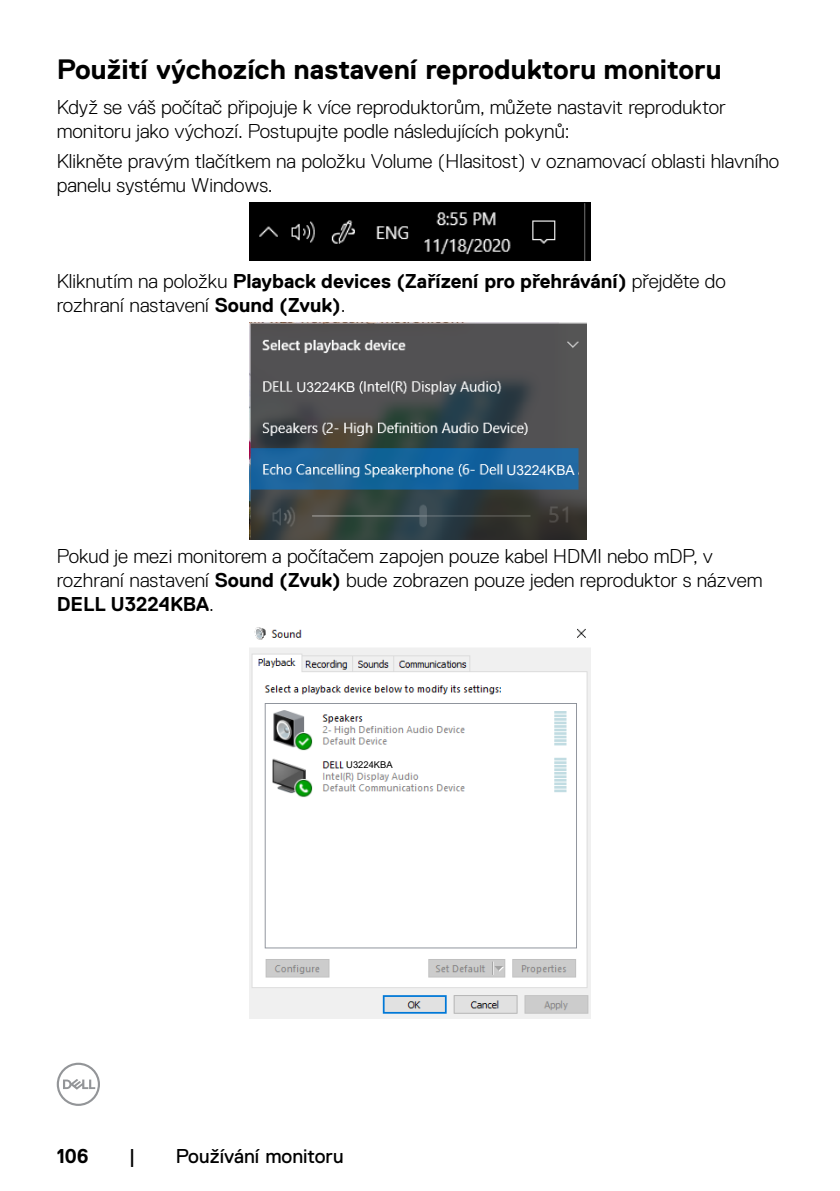
<style>
.page{position:relative;width:840px;height:1191px;background:#fff}
.page>*{position:absolute;margin:0;border:0;box-sizing:border-box;transform-origin:0 0}
.t1{font:700 28px "Dell Replica";color:#000}
.t2{font:300 20px/24px "Dell Replica";color:#000}
.t3{font:700 20px/24px "Dell Replica";color:#000}
.t4{font:20px "Dell Replica";color:#000}
.t5{font:13.8px "Arial";color:#fff}
.t6{font:9.4px "Arial";color:#000}
.s1{font-weight:300}
.s2{font-weight:700}
</style>
<div class="page">
<svg style="left:57px;top:1062px;width:43px;height:44px"></svg>
<img style="left:249px;top:202px;width:341px;height:58px">
<img style="left:249px;top:322px;width:337px;height:217px">
<div style="left:507px;top:463px;width:71px;height:12px;background:#2168a2"></div>
<div style="left:295px;top:380px;width:61px;height:13px;background:#525153"></div>
<img style="left:249px;top:627px;width:341px;height:391px">
<div style="left:347px;top:761px;width:40px;height:9px;background:#fff"></div>
<h1 class="t1" style="left:57px;top:53px;width:666px">Použití výchozích nastavení reproduktoru monitoru</h1>
<p class="t2" style="left:57px;top:95px;width:670px">Když se váš počítač připojuje k více reproduktorům, můžete nastavit reproduktor monitoru jako výchozí. Postupujte podle následujících pokynů:</p>
<p class="t2" style="left:57px;top:149px;width:723px">Klikněte pravým tlačítkem na položku Volume (Hlasitost) v oznamovací oblasti hlavního panelu systému Windows.</p>
<p class="t3" style="left:57px;top:269px;width:670px"><span class="s1">Kliknutím na položku</span> Playback devices (Zařízení pro přehrávání) <span class="s1">přejděte do rozhraní nastavení</span> Sound (Zvuk)<span class="s1">.</span></p>
<p class="t5" style="left:296px;top:377px;width:60px">U3224KB</p>
<p class="t5" style="left:506px;top:460px;width:70px">U3224KBA</p>
<p class="t2" style="left:57px;top:544px;width:706px">Pokud je mezi monitorem a počítačem zapojen pouze kabel HDMI nebo mDP, v rozhraní nastavení <span class="s2">Sound (Zvuk)</span> bude zobrazen pouze jeden reproduktor s názvem<br><span class="s2">DELL U3224KBA</span>.</p>
<p class="t6" style="left:346px;top:758px;width:48px">U3224KBA</p>
<p class="t3" style="left:57px;top:1143px;width:34px">106</p>
<p class="t4" style="left:129px;top:1144px;width:8px">|</p>
<p class="t4" style="left:175px;top:1144px;width:169px">Používání monitoru</p>
</div>
